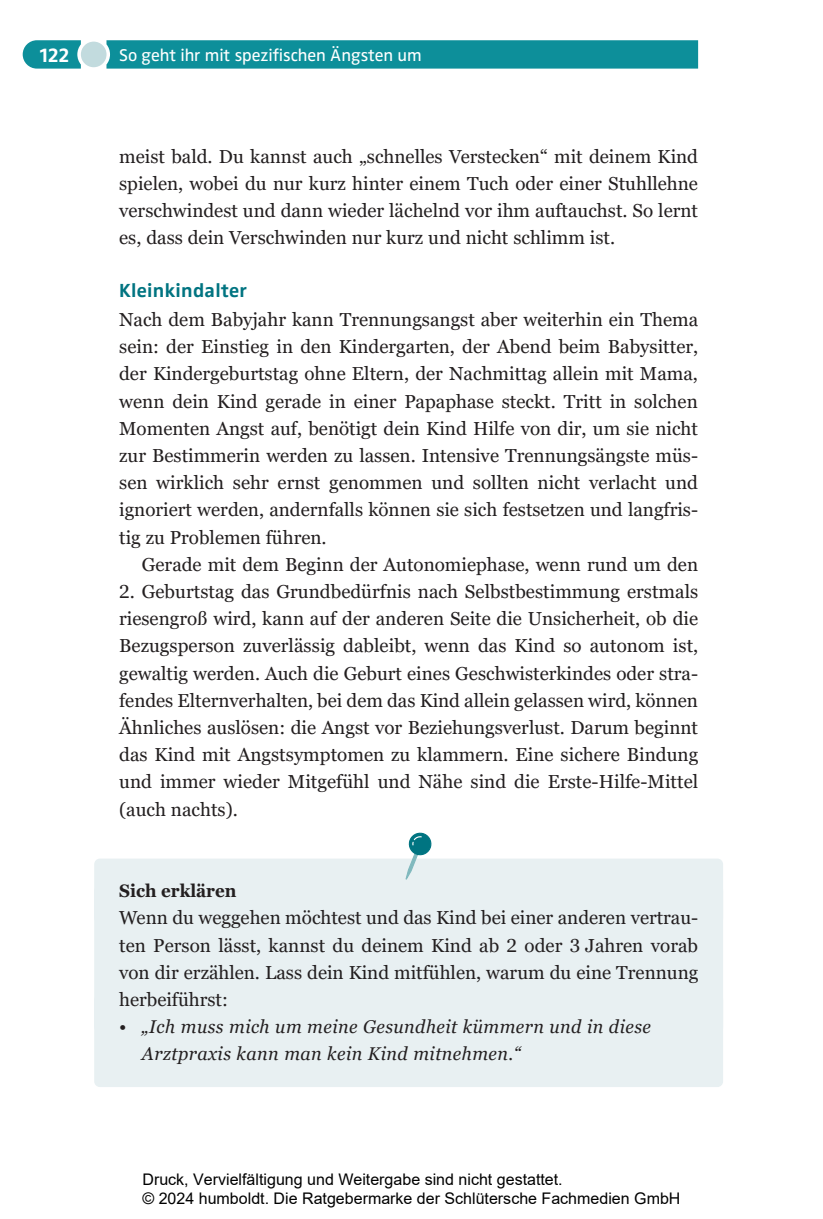
<style>
.page{position:relative;width:823px;height:1219px;background:#fff}
.page>*{position:absolute;margin:0;border:0;box-sizing:border-box;transform-origin:0 0}
.t1{font:700 20.8px "Zwo Pro";color:#fff}
.Ueberschrift_4{font:700 19.6px "Zwo Pro";letter-spacing:.015em;color:#007481}
.Grundtext{font:18.8px/27.2px "Georgia Pro";color:#231f20;text-align:justify}
.Grundtext_-_ohne_Ein{font:18.8px/27.2px "Georgia Pro";color:#231f20;text-align:justify}
.Kasten_Anfasser_-_oh{font:18.8px/27.2px "Georgia Pro";color:#231f20;text-align:justify}
.t2{font:italic 18.4px/27.2px "Georgia Pro";letter-spacing:.025em;color:#231f20}
.Kasten_Anfasser_Ü{font:700 18px "Georgia Pro";color:#231f20;scale:.94 1}
.t3{font:17.6px "Zwo Pro";letter-spacing:-.005em;color:#fff}
.t4{font:16px/19.2px "Arial";color:#000}
.s1{font-style:normal;font-size:18.8px}
</style>
<div class="page">
<div style="left:94px;top:859px;width:628px;height:65px;background:#e8f0f2;border-radius:6px"></div>
<div style="left:94px;top:885px;width:628px;height:148px;background:#e8f0f2;border-radius:6px"></div>
<div style="left:94px;top:994px;width:628px;height:93px;background:#e8f0f2;border-radius:6px"></div>
<svg style="left:405px;top:833px;width:26px;height:47px"></svg>
<svg style="left:23px;top:40px;width:674px;height:29px;background:#17939e"></svg>
<div style="left:81px;top:42px;width:25px;height:25px;background:#c2dbde;border-radius:50%"></div>
<p class="t1" style="left:40px;top:42px;width:31px">122</p>
<p class="t3" style="left:119px;top:45px;width:304px">So geht ihr mit spezifischen Ängsten um</p>
<p class="Grundtext" style="left:119px;top:143px;width:580px">meist bald. Du kannst auch „schnelles Verstecken“ mit deinem Kind spielen, wobei du nur kurz hinter einem Tuch oder einer Stuhllehne verschwindest und dann wieder lächelnd vor ihm auftauchst. So lernt es, dass dein Verschwinden nur kurz und nicht schlimm ist.</p>
<p class="Ueberschrift_4" style="left:119px;top:279px;width:129px">Kleinkindalter</p>
<p class="Grundtext_-_ohne_Ein" style="left:119px;top:307px;width:580px">Nach dem Babyjahr kann Trennungsangst aber weiterhin ein Thema sein: der Einstieg in den Kindergarten, der Abend beim Babysitter, der Kindergeburtstag ohne Eltern, der Nachmittag allein mit Mama, wenn dein Kind gerade in einer Papaphase steckt. Tritt in solchen Momenten Angst auf, benötigt dein Kind Hilfe von dir, um sie nicht zur Bestimmerin werden zu lassen. Intensive Trennungsängste müs&shy;sen wirklich sehr ernst genommen und sollten nicht verlacht und ignoriert werden, andernfalls können sie sich festsetzen und langfris&shy;tig zu Problemen führen.</p>
<p class="Grundtext" style="left:142px;top:551px;width:557px">Gerade mit dem Beginn der Autonomiephase, wenn rund um den</p>
<p class="Grundtext" style="left:119px;top:579px;width:580px">2. Geburtstag das Grundbedürfnis nach Selbstbestimmung erstmals riesengroß wird, kann auf der anderen Seite die Unsicherheit, ob die Bezugsperson zuverlässig dableibt, wenn das Kind so autonom ist, gewaltig werden. Auch die Geburt eines Geschwisterkindes oder stra&shy;fendes Elternverhalten, bei dem das Kind allein gelassen wird, können Ähnliches auslösen: die Angst vor Beziehungsverlust. Darum beginnt das Kind mit Angstsymptomen zu klammern. Eine sichere Bindung und immer wieder Mitgefühl und Nähe sind die Erste-Hilfe-Mittel (auch nachts).</p>
<p class="Kasten_Anfasser_Ü" style="left:119px;top:881px;width:126px">Sich erklären</p>
<p class="Kasten_Anfasser_-_oh" style="left:119px;top:905px;width:580px">Wenn du weggehen möchtest und das Kind bei einer anderen vertrau&shy;ten Person lässt, kannst du deinem Kind ab 2 oder 3 Jahren vorab von dir erzählen. Lass dein Kind mitfühlen, warum du eine Trennung herbeiführst:</p>
<p class="t2" style="left:142px;top:1014px;width:510px;text-indent:-23px"><span class="s1">•</span> „Ich muss mich um meine Gesundheit kümmern und in diese<br>Arztpraxis kann man kein Kind mitnehmen.“</p>
<p class="t4" style="left:142px;top:1170px;width:539px">Druck, Vervielfältigung und Weitergabe sind nicht gestattet.<br>© 2024 humboldt. Die Ratgebermarke der Schlütersche Fachmedien GmbH</p>
</div>
